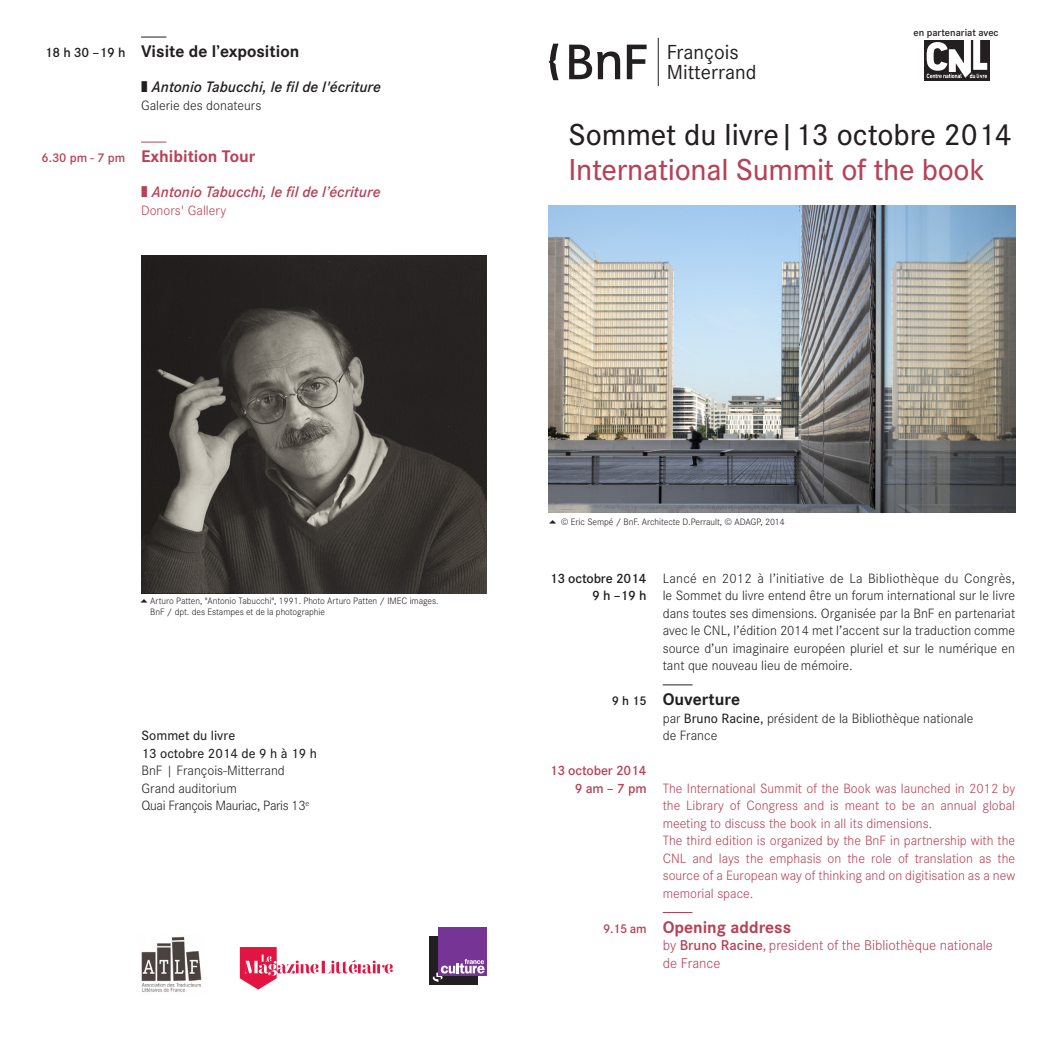
<style>
.page{position:relative;width:1044px;height:1042px;background:#fff}
.page>*{position:absolute;margin:0;border:0;box-sizing:border-box;transform-origin:0 0}
.t1{font:500 31.5px "Corporate S";letter-spacing:-.01em;color:#b74157}
.t2{font:500 31.5px "Corporate S";color:#231f20}
.t3{font:19.95px/19.9px "Corporate SBQ";color:#231f20}
.theme_filet{font:700 17.5px "Corporate S";color:#231f20}
.theme_filet-2{font:700 17.5px "Corporate S";color:#b74157}
.texte_theme{font:italic 600 15.75px "Corporate S";color:#231f20}
.texte_theme-2{font:italic 600 15.75px "Corporate S";color:#b74157}
.introduction{font:300 14px/17.5px "Corporate S";color:#231f20;text-align:justify}
.introduction-2{font:300 14px/17.5px "Corporate S";color:#b74157;text-align:justify}
.texte_theme-3{font:300 14px/17.5px "Corporate S";color:#231f20}
.t4{font:300 14px/17.5px "Corporate SBQ3";color:#b74157}
.t5{font:500 14px "Corporate S";color:#231f20}
.t6{font:600 14px "Corporate S";letter-spacing:-.01em;color:#231f20}
.introduction-3{font:300 14px "Corporate S";letter-spacing:-.025em;color:#231f20}
.t7{font:600 14px "Corporate S";letter-spacing:-.01em;color:#b74157}
.texte_theme-4{font:300 14px "Corporate S";color:#b74157}
.t8{font:600 13.12px "Corporate S";color:#b74157}
.t9{font:600 13.12px "Corporate S";color:#231f20}
.theme_filet-3{font:600 10.5px "Corporate S";color:#231f20}
.legendes_SBQ3_light{font:300 9.62px "Corporate S";letter-spacing:-.005em;color:#231f20}
.s1{font-weight:500}
.s2{font-family:"Corporate SBQ3"}
</style>
<div class="page">
<hr style="left:662px;top:684px;width:30px;height:1px;background:#231f20">
<hr style="left:662px;top:912px;width:30px;height:1px;background:#b74157">
<svg style="left:141px;top:37px;width:25px;height:1px"></svg>
<svg style="left:141px;top:142px;width:25px;height:1px"></svg>
<hr style="left:657px;top:38px;width:1px;height:48px;background:#231f20">
<svg style="left:548px;top:44px;width:10px;height:36px"></svg>
<svg style="left:569px;top:45px;width:51px;height:34px"></svg>
<svg style="left:626px;top:45px;width:20px;height:34px"></svg>
<div style="left:924px;top:40px;width:65px;height:40px;background:#231f20"></div>
<svg style="left:926px;top:40px;width:61px;height:38px"></svg>
<div style="left:429px;top:936px;width:48px;height:48px;background:#231f20"></div>
<div style="left:438px;top:927px;width:48px;height:48px;background:#763594"></div>
<svg style="left:432px;top:958px;width:52px;height:23px"></svg>
<img style="left:141px;top:936px;width:61px;height:56px">
<svg style="left:240px;top:947px;width:152px;height:42px"></svg>
<img style="left:548px;top:205px;width:467px;height:308px">
<img style="left:141px;top:255px;width:345px;height:338px">
<p class="t6" style="left:45px;top:45px;width:82px">18 h 30 –19 h</p>
<p class="t8" style="left:41px;top:150px;width:85px">6.30 pm - 7 pm</p>
<p class="theme_filet" style="left:141px;top:41px;width:160px">Visite de l’exposition</p>
<p class="texte_theme" style="left:141px;top:78px;width:241px">❚ Antonio Tabucchi, le fil de l'écriture</p>
<p class="texte_theme-3" style="left:141px;top:97px;width:122px">Galerie des donateurs</p>
<p class="theme_filet-2" style="left:141px;top:146px;width:116px">Exhibition Tour</p>
<p class="texte_theme-2" style="left:141px;top:183px;width:241px">❚ Antonio Tabucchi, le fil de l’écriture</p>
<p class="texte_theme-4" style="left:141px;top:202px;width:87px">Donors' Gallery</p>
<h2 class="t3" style="left:666px;top:42px;width:91px">François<br>Mitterrand</h2>
<p class="theme_filet-3" style="left:913px;top:27px;width:87px">en partenariat avec</p>
<p class="t2" style="left:568px;top:116px;width:445px">Sommet du livre|13 octobre 2014</p>
<p class="t1" style="left:568px;top:151px;width:418px">International Summit of the book</p>
<p class="legendes_SBQ3_light" style="left:150px;top:595px;width:290px">Arturo Patten, "Antonio Tabucchi", 1991. Photo Arturo Patten / IMEC images.</p>
<p class="legendes_SBQ3_light" style="left:150px;top:606px;width:176px">BnF / dpt. des Estampes et de la photographie</p>
<p class="t5" style="left:141px;top:727px;width:95px">Sommet du livre</p>
<p class="t5" style="left:141px;top:745px;width:177px">13 octobre 2014 de 9 h à 19 h</p>
<p class="introduction" style="left:141px;top:762px;width:145px">BnF | François-Mitterrand</p>
<p class="introduction" style="left:141px;top:779px;width:97px">Grand auditorium</p>
<p class="introduction-3" style="left:141px;top:797px;width:169px">Quai François Mauriac, Paris 13<sup>e</sup></p>
<p class="legendes_SBQ3_light" style="left:561px;top:516px;width:225px">© Eric Sempé / BnF. Architecte D.Perrault, © ADAGP, 2014</p>
<p class="t6" style="left:549px;top:570px;width:98px">13 octobre 2014</p>
<p class="t6" style="left:592px;top:587px;width:56px">9 h –19 h</p>
<p class="t9" style="left:612px;top:693px;width:36px">9 h 15</p>
<p class="t7" style="left:549px;top:762px;width:98px">13 october 2014</p>
<p class="t7" style="left:574px;top:780px;width:73px">9 am – 7 pm</p>
<p class="t8" style="left:603px;top:920px;width:45px">9.15 am</p>
<p class="introduction" style="left:662px;top:569px;width:354px">Lancé en 2012 à l’initiative de La Bibliothèque du Congrès, le Sommet du livre entend être un forum international sur le livre dans toutes ses dimensions. Organisée par la BnF en partenariat avec le CNL, l’édition 2014 met l’accent sur la traduction comme source d’un imaginaire européen pluriel et sur le numérique en tant que nouveau lieu de mémoire.</p>
<p class="theme_filet" style="left:662px;top:689px;width:79px">Ouverture</p>
<p class="texte_theme-3" style="left:662px;top:709px;width:312px">par <span class="s1">Bruno Racine</span><span class="s2">,</span> président de la Bibliothèque nationale de France</p>
<p class="introduction-2" style="left:662px;top:779px;width:354px">The International Summit of the Book was launched in 2012 by the Library of Congress and is meant to be an annual global meeting to discuss the book in all its dimensions.</p>
<p class="introduction-2" style="left:662px;top:832px;width:354px">The third edition is organized by the BnF in partnership with the CNL and lays the emphasis on the role of translation as the source of a European way of thinking and on digitisation as a new memorial space.</p>
<p class="theme_filet-2" style="left:662px;top:916px;width:130px">Opening address</p>
<p class="t4" style="left:662px;top:936px;width:332px">by <span class="s1">Bruno Racine</span>, president of the Bibliothèque nationale de France</p>
</div>
